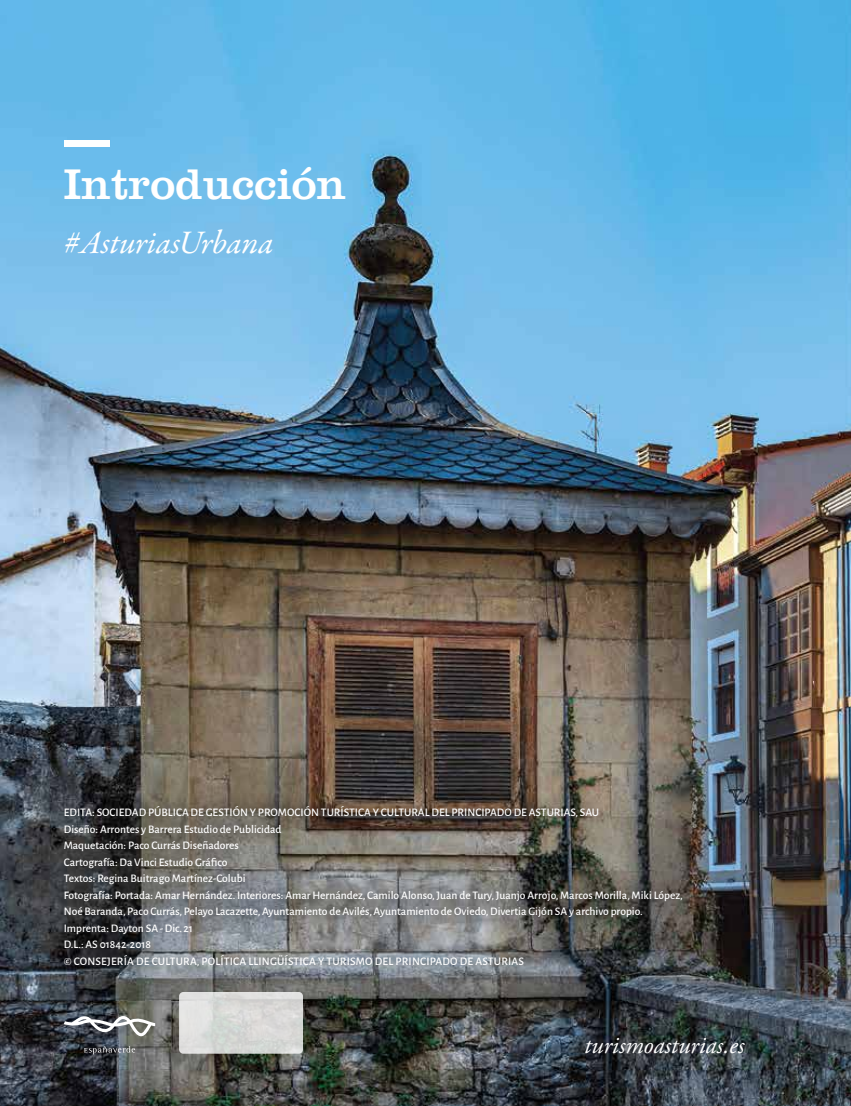
<style>
.page{position:relative;width:851px;height:1106px;background:#fff}
.page>*{position:absolute;margin:0;border:0;box-sizing:border-box;transform-origin:0 0}
.t1{font:44.55px "Clarendon LT Std";color:#fff}
.t2{font:italic 33px "Garamond Premr Pro";letter-spacing:-.005em;color:#fff}
.t3{font:italic 24.75px "Adobe Garamond Pro";color:#fff}
.t4{font:500 11.55px/16.5px "Alegreya Sans";color:#fff}
</style>
<div class="page">
<img style="left:0;top:0;width:850px;height:1106px">
<div style="left:64px;top:140px;width:46px;height:7px;background:#fff"></div>
<svg style="left:64px;top:1015px;width:91px;height:21px"></svg>
<svg style="left:84px;top:1046px;width:51px;height:8px"></svg>
<svg style="left:50px;top:792px;width:645px;height:188px;background:#63625f"></svg>
<div style="left:179px;top:992px;width:124px;height:61px;background:linear-gradient(to bottom,#dddddb,#d6d8d6);border-radius:4px"></div>
<h1 class="t1" style="left:64px;top:158px;width:284px">Introducción</h1>
<h2 class="t2" style="left:64px;top:222px;width:211px">#AsturiasUrbana</h2>
<p class="t4" style="left:64px;top:803px;width:620px">EDITA: SOCIEDAD PÚBLICA DE GESTIÓN Y PROMOCIÓN TURÍSTICA Y CULTURAL DEL PRINCIPADO DE ASTURIAS, SAU<br>Diseño: Arrontes y Barrera Estudio de Publicidad<br>Maquetación: Paco Currás Diseñadores<br>Cartografía: Da Vinci Estudio Gráfico<br>Textos: Regina Buitrago Martínez-Colubi<br>Fotografía: Portada: Amar Hernández. Interiores: Amar Hernández, Camilo Alonso, Juan de Tury, Juanjo Arrojo, Marcos Morilla, Miki López, Noé Baranda, Paco Currás, Pelayo Lacazette, Ayuntamiento de Avilés, Ayuntamiento de Oviedo, Divertia Gijón SA y archivo propio.<br>Imprenta: Dayton SA - Dic. 21<br>D.L.: AS 01842-2018<br>© CONSEJERÍA DE CULTURA, POLÍTICA LLINGÜÍSTICA Y TURISMO DEL PRINCIPADO DE ASTURIAS</p>
<h3 class="t3" style="left:584px;top:1030px;width:162px">turismoasturias.es</h3>
</div>
